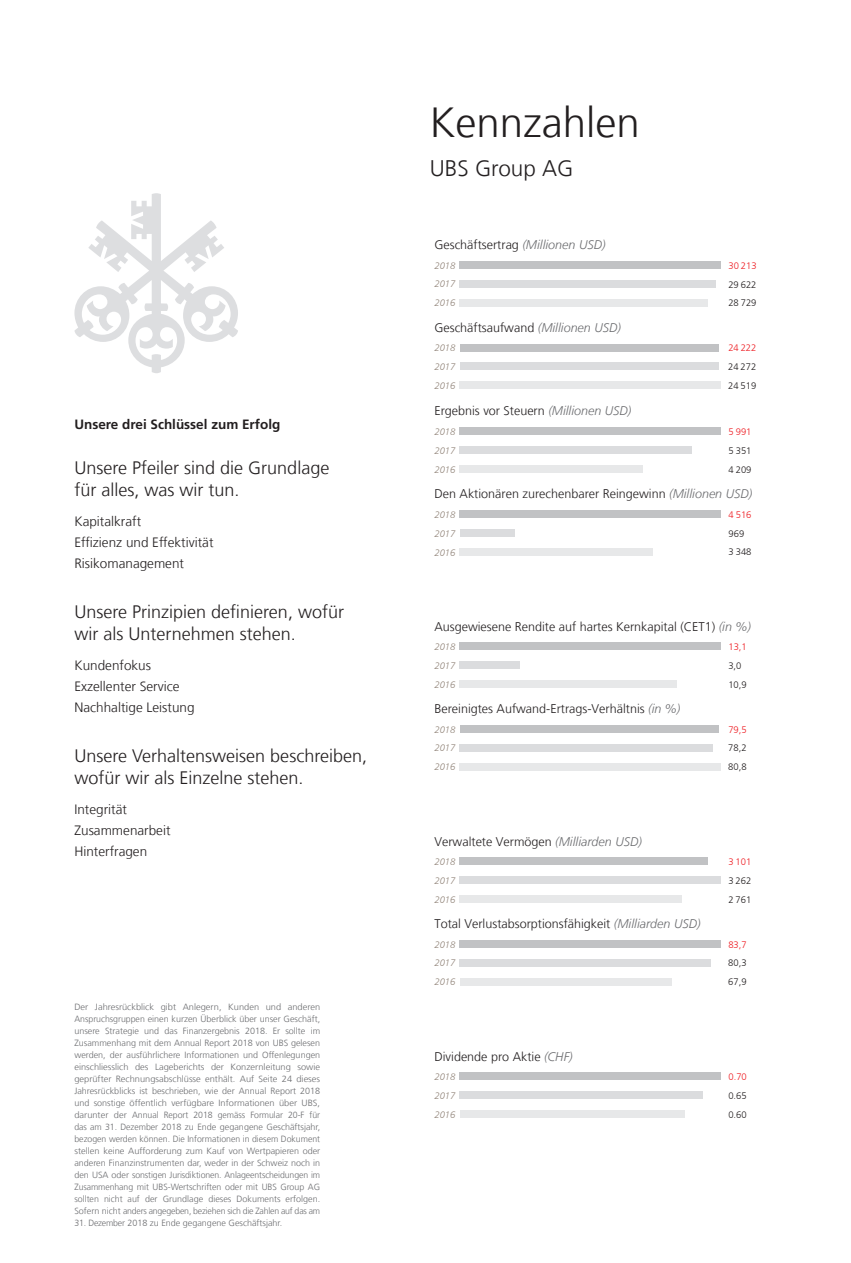
<style>
.page{position:relative;width:851px;height:1263px;background:#fff}
.page>*{position:absolute;margin:0;border:0;box-sizing:border-box;transform-origin:0 0}
.t1{font:300 42px "Frutiger LT Com";color:#231f20}
.t2{font:300 22.5px "Frutiger LT Com";color:#231f20}
.t3{font:300 18px/22.5px "Frutiger LT Com";color:#231f20}
.t4{font:300 13.5px/21px "Frutiger LT Com";color:#231f20}
.t5{font:700 13.5px "Frutiger LT Com";color:#231f20}
.t6{font:300 12.6px "Frutiger LT Com";color:#231f20}
.t7{font:italic 300 9.45px/18.9px "Frutiger LT Com";color:#92857a;text-align:justify}
.t8{font:300 9.45px/18.9px "Frutiger LT Com";color:#231f20}
.t9{font:300 9.45px "Frutiger LT Com";color:#ee1d23}
.t10{font:300 9px/12px "Frutiger LT Com";color:#6c6d70;text-align:justify}
.s1{font-style:italic;color:#6c6d70}
</style>
<div class="page">
<div style="left:459px;top:261px;width:262px;height:8px;background:#c1c2c4"></div>
<div style="left:459px;top:280px;width:256px;height:7px;background:#dbdcde"></div>
<div style="left:459px;top:299px;width:249px;height:7px;background:#e7e8e9"></div>
<div style="left:459px;top:344px;width:259px;height:7px;background:#c1c2c4"></div>
<div style="left:459px;top:363px;width:259px;height:7px;background:#dbdcde"></div>
<div style="left:459px;top:382px;width:262px;height:7px;background:#e7e8e9"></div>
<div style="left:459px;top:427px;width:262px;height:8px;background:#c1c2c4"></div>
<div style="left:459px;top:446px;width:233px;height:8px;background:#dbdcde"></div>
<div style="left:459px;top:465px;width:183px;height:7px;background:#e7e8e9"></div>
<div style="left:459px;top:510px;width:262px;height:8px;background:#c1c2c4"></div>
<div style="left:459px;top:529px;width:55px;height:8px;background:#dbdcde"></div>
<div style="left:459px;top:548px;width:194px;height:7px;background:#e7e8e9"></div>
<div style="left:459px;top:642px;width:262px;height:8px;background:#c1c2c4"></div>
<div style="left:459px;top:661px;width:60px;height:8px;background:#dbdcde"></div>
<div style="left:459px;top:680px;width:217px;height:8px;background:#e7e8e9"></div>
<div style="left:459px;top:725px;width:259px;height:8px;background:#c1c2c4"></div>
<div style="left:459px;top:744px;width:254px;height:7px;background:#dbdcde"></div>
<div style="left:459px;top:763px;width:262px;height:7px;background:#e7e8e9"></div>
<div style="left:459px;top:857px;width:249px;height:8px;background:#c1c2c4"></div>
<div style="left:459px;top:876px;width:262px;height:8px;background:#dbdcde"></div>
<div style="left:459px;top:895px;width:222px;height:7px;background:#e7e8e9"></div>
<div style="left:459px;top:940px;width:262px;height:7px;background:#c1c2c4"></div>
<div style="left:459px;top:959px;width:251px;height:7px;background:#dbdcde"></div>
<div style="left:459px;top:978px;width:212px;height:7px;background:#e7e8e9"></div>
<div style="left:459px;top:1072px;width:262px;height:8px;background:#c1c2c4"></div>
<div style="left:459px;top:1091px;width:243px;height:8px;background:#dbdcde"></div>
<div style="left:459px;top:1110px;width:225px;height:7px;background:#e7e8e9"></div>
<svg style="left:74px;top:193px;width:164px;height:180px"></svg>
<h3 class="t5" style="left:74px;top:416px;width:207px">Unsere drei Schlüssel zum Erfolg</h3>
<h3 class="t3" style="left:74px;top:456px;width:256px">Unsere Pfeiler sind die Grundlage für alles, was wir tun.</h3>
<h3 class="t4" style="left:74px;top:511px;width:140px">Kapitalkraft<br>Effi-zienz-und-Effektivität<br>Risikomanagement</h3>
<h3 class="t3" style="left:74px;top:600px;width:271px">Unsere-Prinzipien-defi-nieren,-wofür wir als Unternehmen stehen.</h3>
<h3 class="t4" style="left:74px;top:655px;width:122px">Kundenfokus<br>Exzellenter Service<br>Nachhaltige Leistung</h3>
<h3 class="t3" style="left:74px;top:744px;width:294px">Unsere Verhaltensweisen beschreiben, wofür wir als Einzelne stehen.</h3>
<h3 class="t4" style="left:74px;top:799px;width:97px">Integrität<br>Zusammenarbeit<br>Hinterfragen</h3>
<p class="t10" style="left:74px;top:1001px;width:247px">Der Jahresrückblick gibt Anlegern, Kunden und anderen Anspruchsgruppen einen kurzen Überblick über unser Geschäft, unsere Strategie und das Finanzergebnis 2018. Er sollte im Zusammenhang mit dem Annual Report 2018 von UBS gelesen werden, der ausführlichere Informationen und Offenlegungen einschliesslich des Lageberichts der Konzernleitung sowie geprüfter Rechnungsabschlüsse enthält. Auf Seite 24 dieses Jahresrückblicks ist beschrieben, wie der Annual Report 2018 und sonstige öffentlich verfügbare Informationen über UBS, darunter der Annual Report 2018 gemäss Formular 20-F für das am 31.-Dezember 2018 zu Ende gegangene Geschäftsjahr, bezogen werden können. Die Informationen in diesem Dokument stellen keine Aufforderung zum Kauf von Wertpapieren oder anderen Finanzinstrumenten dar, weder in der Schweiz noch in den-USA oder-sonstigen Jurisdiktionen. Anlageentscheidungen im Zusammenhang mit UBS-Wertschriften oder mit UBS Group AG sollten nicht auf der Grundlage dieses Dokuments erfolgen.<br>Sofern nicht anders angegeben, beziehen sich die Zahlen auf das am 31.-Dezember 2018 zu Ende gegangene Geschäftsjahr.</p>
<h1 class="t1" style="left:430px;top:98px;width:211px">Kennzahlen</h1>
<h2 class="t2" style="left:430px;top:155px;width:145px">UBS Group AG</h2>
<h3 class="t6" style="left:434px;top:238px;width:173px">Geschäftsertrag <span class="s1">(Millionen USD)</span></h3>
<p class="t7" style="left:434px;top:256px;width:22px">2018<br>2017<br>2016</p>
<h3 class="t6" style="left:434px;top:320px;width:188px">Geschäftsaufwand <span class="s1">(Millionen USD)</span></h3>
<p class="t7" style="left:434px;top:339px;width:22px">2018<br>2017<br>2016</p>
<h3 class="t6" style="left:434px;top:403px;width:198px">Ergebnis vor Steuern <span class="s1">(Millionen USD)</span></h3>
<p class="t9" style="left:728px;top:260px;width:30px">30 213</p>
<p class="t8" style="left:728px;top:275px;width:30px">29 622<br>28 729</p>
<p class="t9" style="left:728px;top:343px;width:30px">24 222</p>
<p class="t8" style="left:728px;top:358px;width:30px">24 272<br>24 519</p>
<p class="t7" style="left:434px;top:422px;width:22px">2018<br>2017<br>2016</p>
<h3 class="t6" style="left:434px;top:487px;width:319px">Den Aktionären zurechenbarer Reingewinn <span class="s1">(Millionen USD)</span></h3>
<p class="t9" style="left:728px;top:509px;width:24px">4 516</p>
<p class="t8" style="left:728px;top:524px;width:24px">969<br>3 348</p>
<p class="t9" style="left:728px;top:426px;width:24px">5 991</p>
<p class="t8" style="left:728px;top:441px;width:24px">5 351<br>4 209</p>
<p class="t7" style="left:434px;top:505px;width:22px">2018<br>2017<br>2016</p>
<h3 class="t6" style="left:434px;top:619px;width:318px">Ausgewiesene Rendite auf hartes Kernkapital (CET1) <span class="s1">(in %)</span></h3>
<p class="t9" style="left:728px;top:641px;width:20px">13,1</p>
<p class="t8" style="left:728px;top:656px;width:20px">3,0<br>10,9</p>
<p class="t7" style="left:434px;top:637px;width:22px">2018<br>2017<br>2016</p>
<h3 class="t6" style="left:434px;top:702px;width:247px">Bereinigtes Aufwand-Ertrags-Verhältnis <span class="s1">(in %)</span></h3>
<p class="t7" style="left:434px;top:720px;width:22px">2018<br>2017<br>2016</p>
<h3 class="t6" style="left:434px;top:834px;width:209px">Verwaltete Vermögen <span class="s1">(Milliarden USD)</span></h3>
<p class="t7" style="left:434px;top:852px;width:22px">2018<br>2017<br>2016</p>
<h3 class="t6" style="left:434px;top:916px;width:267px">Total Verlustabsorptionsfähigkeit <span class="s1">(Milliarden USD)</span></h3>
<p class="t7" style="left:434px;top:935px;width:22px">2018<br>2017<br>2016</p>
<h3 class="t6" style="left:434px;top:1049px;width:140px">Dividende pro Aktie <span class="s1">(CHF)</span></h3>
<p class="t7" style="left:434px;top:1067px;width:22px">2018<br>2017<br>2016</p>
<p class="t9" style="left:728px;top:724px;width:20px">79,5</p>
<p class="t8" style="left:728px;top:739px;width:20px">78,2<br>80,8</p>
<p class="t9" style="left:728px;top:856px;width:24px">3 101</p>
<p class="t8" style="left:728px;top:871px;width:24px">3 262<br>2 761</p>
<p class="t9" style="left:728px;top:939px;width:20px">83,7</p>
<p class="t8" style="left:728px;top:954px;width:20px">80,3<br>67,9</p>
<p class="t9" style="left:728px;top:1071px;width:20px">0.70</p>
<p class="t8" style="left:728px;top:1086px;width:20px">0.65<br>0.60</p>
</div>
